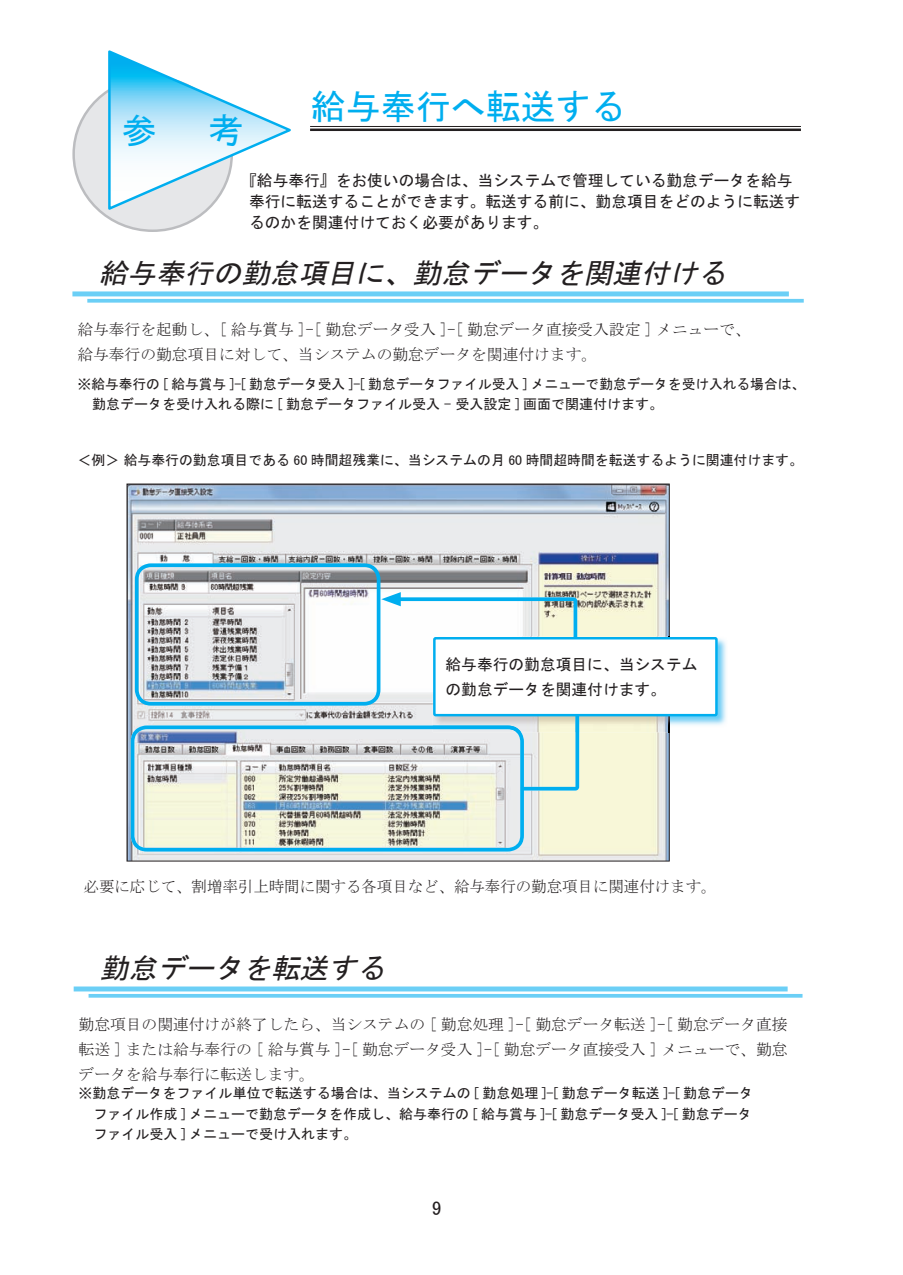
<style>
.page{position:relative;width:903px;height:1275px;background:#fff}
.page>*{position:absolute;margin:0;border:0;box-sizing:border-box;transform-origin:0 0}
.t1{font:35px "MS Gothic";color:#00aeef}
.t2{font:italic 27.82px "MS Gothic";color:#231f20}
.t3{font:19.6px "MS P Gothic";color:#231f20}
.t4{font:15.75px/24.8px "MS Mincho";color:#231f20}
.t5{font:15.75px/21px "MS Gothic";color:#231f20}
.t6{font:14px/20.1px "MS Gothic";color:#231f20}
.s1{font-family:"MS P Gothic"}
</style>
<div class="page">
<div style="left:72px;top:291px;width:717px;height:5px;background:#6bcff6"></div>
<svg style="left:87px;top:299px;width:717px;height:4px;background:#78d3f6"></svg>
<div style="left:74px;top:986px;width:714px;height:5px;background:#6bcff6"></div>
<svg style="left:89px;top:994px;width:713px;height:4px;background:#77d2f6"></svg>
<svg style="left:126px;top:483px;width:544px;height:378px;background:#ccd0d2"></svg>
<div style="left:135px;top:563px;width:245px;height:143px;border:4px solid #00aeef;border-radius:14px"></div>
<svg style="left:131px;top:725px;width:393px;height:127px;background:#c0d2d0"></svg>
<svg style="left:381px;top:592px;width:203px;height:199px"></svg>
<img style="left:433px;top:636px;width:293px;height:96px">
<img style="left:669px;top:636px;width:1px;height:96px">
<img style="left:433px;top:725px;width:88px;height:7px">
<img style="left:575px;top:716px;width:4px;height:16px">
<div style="left:434px;top:638px;width:282px;height:77px;background:#fff"></div>
<div style="left:433px;top:637px;width:285px;height:79px;border:2px solid #00aeef"></div>
<hr style="left:310px;top:126px;width:491px;height:1px;background:#231f20">
<hr style="left:310px;top:129px;width:491px;height:2px;background:#231f20">
<div style="left:74px;top:77px;width:158px;height:154px;background:#e6e7e9;border-radius:50%"></div>
<svg style="left:107px;top:50px;width:184px;height:162px"></svg>
<h1 class="t1" style="left:122px;top:113px;width:36px">参</h1>
<h1 class="t1" style="left:209px;top:113px;width:36px">考</h1>
<h1 class="t1" style="left:311px;top:89px;width:316px">給与奉行へ転送する</h1>
<p class="t5" style="left:249px;top:170px;width:553px;text-indent:-8px">『給与奉行』をお使いの場合は、当システムで管理している勤怠データを給与奉行に転送することができます。転送する前に、勤怠項目をどのように転送するのかを関連付けておく必要があります。</p>
<h2 class="t2" style="left:70px;top:259px;width:664px">　給与奉行の勤怠項目に、勤怠データを関連付ける</h2>
<p class="t4" style="left:77px;top:317px;width:675px">給与奉行を起動し、[ 給与賞与 ]-[ 勤怠データ受入 ]-[ 勤怠データ直接受入設定 ] メニューで、給与奉行の勤怠項目に対して、当システムの勤怠データを関連付けます。</p>
<p class="t6" style="left:92px;top:374px;width:714px;text-indent:-15px">※給与奉行の <span class="s1">[</span> 給与賞与 <span class="s1">]-[</span> 勤怠データ受入 <span class="s1">]-[</span> 勤怠データファイル受入 <span class="s1">]</span> メニューで勤怠データを受け入れる場合は、勤怠データを受け入れる際に <span class="s1">[</span> 勤怠データファイル受入 <span class="s1">-</span> 受入設定 <span class="s1">]</span> 画面で関連付けます。</p>
<p class="t6" style="left:77px;top:449px;width:727px">＜例＞給与奉行の勤怠項目である <span class="s1">60</span> 時間超残業に、当システムの月 <span class="s1">60</span> 時間超時間を転送するように関連付けます。</p>
<p class="t5" style="left:445px;top:652px;width:253px;line-height:24.8px">給与奉行の勤怠項目に、当システムの勤怠データを関連付けます。</p>
<p class="t4" style="left:84px;top:873px;width:634px">必要に応じて、割増率引上時間に関する各項目など、給与奉行の勤怠項目に関連付けます。</p>
<h2 class="t2" style="left:71px;top:954px;width:322px">　勤怠データを転送する</h2>
<p class="t4" style="left:79px;top:1012px;width:710px;text-align:justify">勤怠項目の関連付けが終了したら、当システムの [ 勤怠処理 ]-[ 勤怠データ転送 ]-[ 勤怠データ直接転送 ] または給与奉行の [ 給与賞与 ]-[ 勤怠データ受入 ]-[ 勤怠データ直接受入 ] メニューで、勤怠データを給与奉行に転送します。</p>
<p class="t6" style="left:94px;top:1083px;width:661px;text-align:justify;text-indent:-15px">※勤怠データをファイル単位で転送する場合は、当システムの <span class="s1">[</span> 勤怠処理 <span class="s1">]-[</span> 勤怠データ転送 <span class="s1">]-[</span> 勤怠データファイル作成 <span class="s1">]</span> メニューで勤怠データを作成し、給与奉行の <span class="s1">[</span> 給与賞与 <span class="s1">]-[</span> 勤怠データ受入 <span class="s1">]-[</span> 勤怠データファイル受入 <span class="s1">]</span> メニューで受け入れます。</p>
<h3 class="t3" style="left:432px;top:1198px;width:11px">9</h3>
</div>
